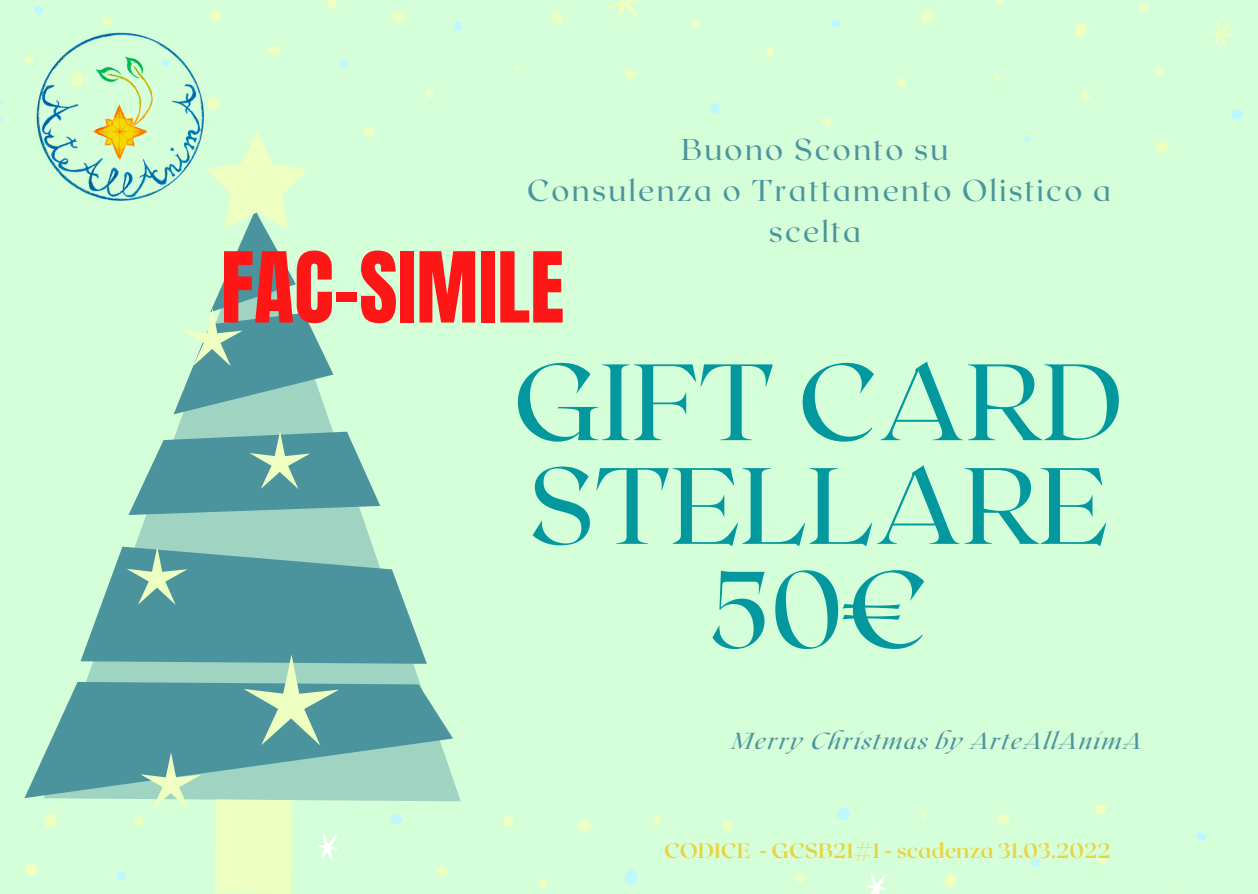
<style>
.page{position:relative;width:1258px;height:894px;background:#fff}
.page>*{position:absolute;margin:0;border:0;box-sizing:border-box;transform-origin:0 0}
.t1{font:108px/103.5px "Roxborough CF";letter-spacing:.01em;color:#03989e;text-align:center}
.t2{font:83.1px "Anton";color:#ff1616}
.t3{font:30px/40.5px "Roxborough CF";letter-spacing:.08em;color:#4c949d;text-align:center}
.t4{font:italic 23.1px "Roxborough CF";letter-spacing:.08em;color:#4c949d}
.t5{font:700 21px "Roxborough CF";color:#e9d341}
</style>
<div class="page">
<div style="left:0;top:0;width:1258px;height:893px;background:#d5ffd9"></div>
<svg style="left:268px;top:45px;width:12px;height:11px"></svg>
<svg style="left:392px;top:11px;width:14px;height:12px"></svg>
<svg style="left:364px;top:127px;width:10px;height:10px"></svg>
<svg style="left:1074px;top:23px;width:13px;height:15px"></svg>
<svg style="left:994px;top:75px;width:6px;height:6px"></svg>
<svg style="left:625px;top:69px;width:11px;height:10px"></svg>
<svg style="left:552px;top:12px;width:11px;height:12px"></svg>
<svg style="left:426px;top:90px;width:8px;height:8px"></svg>
<svg style="left:515px;top:65px;width:5px;height:6px"></svg>
<svg style="left:209px;top:11px;width:12px;height:10px"></svg>
<svg style="left:102px;top:16px;width:11px;height:7px"></svg>
<svg style="left:216px;top:97px;width:4px;height:12px"></svg>
<svg style="left:327px;top:0;width:10px;height:9px"></svg>
<svg style="left:690px;top:20px;width:9px;height:8px"></svg>
<svg style="left:1081px;top:91px;width:10px;height:8px"></svg>
<svg style="left:921px;top:10px;width:13px;height:13px"></svg>
<svg style="left:997px;top:0;width:7px;height:5px"></svg>
<svg style="left:897px;top:78px;width:9px;height:8px"></svg>
<svg style="left:1156px;top:141px;width:13px;height:12px"></svg>
<svg style="left:1138px;top:3px;width:10px;height:9px"></svg>
<svg style="left:822px;top:118px;width:9px;height:8px"></svg>
<div style="left:765px;top:48px;width:8px;height:10px;background:#eeffc2;border-radius:4px"></div>
<svg style="left:1153px;top:68px;width:11px;height:8px"></svg>
<svg style="left:607px;top:0;width:32px;height:17px"></svg>
<svg style="left:1212px;top:21px;width:19px;height:25px"></svg>
<svg style="left:1231px;top:109px;width:12px;height:11px"></svg>
<svg style="left:340px;top:59px;width:9px;height:9px"></svg>
<svg style="left:454px;top:22px;width:8px;height:9px"></svg>
<svg style="left:34px;top:6px;width:9px;height:9px"></svg>
<svg style="left:831px;top:19px;width:10px;height:9px"></svg>
<svg style="left:710px;top:102px;width:10px;height:11px"></svg>
<svg style="left:1024px;top:136px;width:7px;height:6px"></svg>
<svg style="left:0;top:99px;width:4px;height:23px"></svg>
<svg style="left:722px;top:820px;width:11px;height:11px"></svg>
<svg style="left:997px;top:814px;width:13px;height:9px"></svg>
<svg style="left:1094px;top:805px;width:13px;height:9px"></svg>
<svg style="left:944px;top:874px;width:13px;height:12px"></svg>
<svg style="left:1098px;top:856px;width:8px;height:8px"></svg>
<svg style="left:436px;top:866px;width:12px;height:9px"></svg>
<svg style="left:578px;top:820px;width:13px;height:10px"></svg>
<svg style="left:794px;top:873px;width:11px;height:9px"></svg>
<svg style="left:539px;top:880px;width:8px;height:8px"></svg>
<svg style="left:921px;top:812px;width:6px;height:6px"></svg>
<svg style="left:653px;top:816px;width:8px;height:9px"></svg>
<svg style="left:134px;top:816px;width:9px;height:9px"></svg>
<svg style="left:44px;top:813px;width:13px;height:15px"></svg>
<svg style="left:503px;top:815px;width:11px;height:11px"></svg>
<svg style="left:25px;top:863px;width:12px;height:12px"></svg>
<svg style="left:867px;top:875px;width:20px;height:18px"></svg>
<svg style="left:318px;top:834px;width:20px;height:26px"></svg>
<svg style="left:624px;top:869px;width:13px;height:15px"></svg>
<svg style="left:116px;top:872px;width:10px;height:8px"></svg>
<svg style="left:1196px;top:832px;width:10px;height:8px"></svg>
<svg style="left:1031px;top:858px;width:9px;height:9px"></svg>
<svg style="left:837px;top:808px;width:13px;height:13px"></svg>
<svg style="left:390px;top:814px;width:13px;height:10px"></svg>
<svg style="left:44px;top:374px;width:417px;height:427px"></svg>
<svg style="left:25px;top:681px;width:428px;height:116px"></svg>
<div style="left:215px;top:799px;width:77px;height:94px;background:#eeffc2"></div>
<svg style="left:174px;top:132px;width:159px;height:282px"></svg>
<svg style="left:81px;top:546px;width:346px;height:199px;background:#69aaa8"></svg>
<svg style="left:128px;top:431px;width:252px;height:84px;background:#6dadaa"></svg>
<svg style="left:140px;top:752px;width:61px;height:58px"></svg>
<img style="left:25px;top:23px;width:191px;height:191px">
<p class="t3" style="left:681px;top:128px;width:268px">Buono Sconto su</p>
<p class="t3" style="left:527px;top:169px;width:585px">Consulenza o Trattamento Olistico a scelta</p>
<p class="t2" style="left:221px;top:228px;width:345px">FAC-SIMILE</p>
<p class="t1" style="left:513px;top:345px;width:611px">GIFT CARD<br>STELLARE<br>50€</p>
<p class="t4" style="left:732px;top:725px;width:411px">Merry Christmas by ArteAllAnimA</p>
<p class="t5" style="left:664px;top:836px;width:448px">CODICE - GCSB21#1 - scadenza 31.03.2022</p>
</div>
